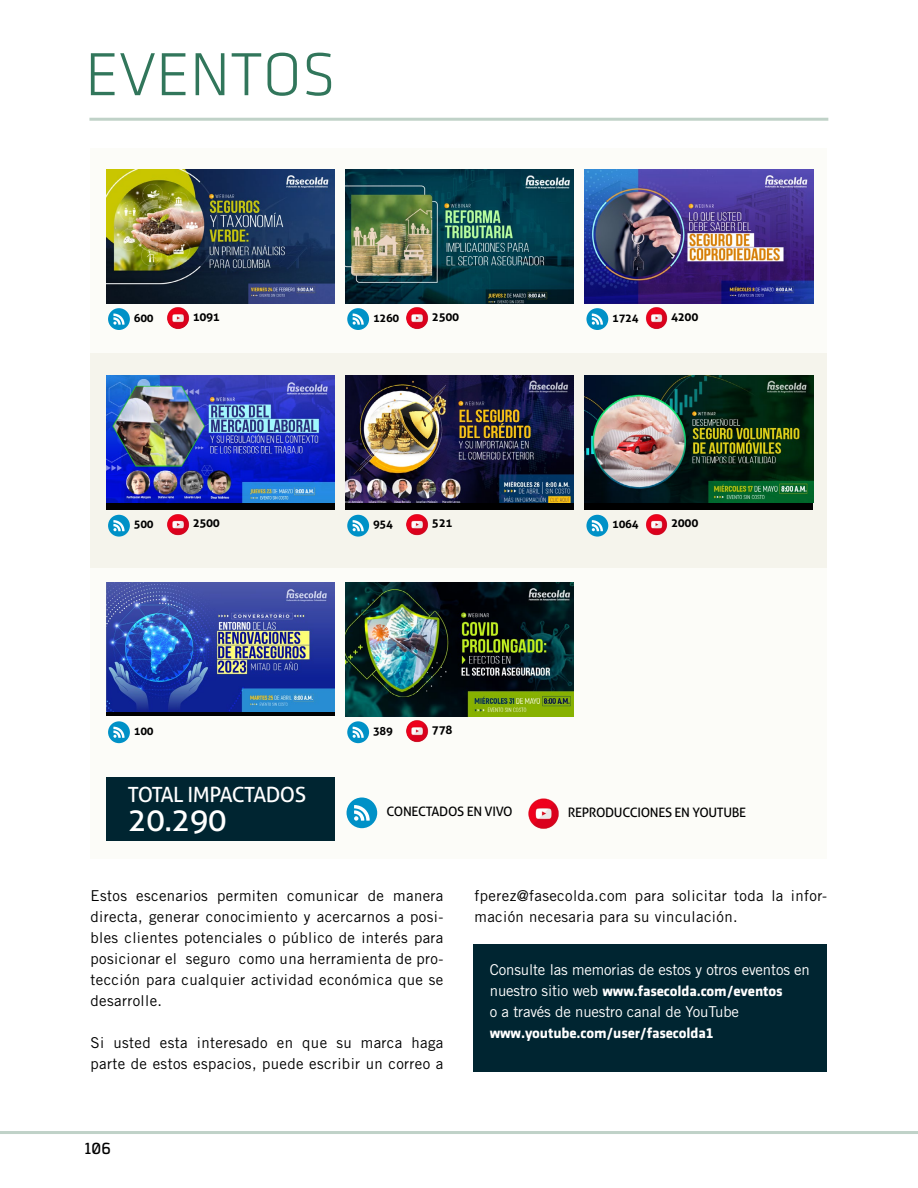
<style>
.page{position:relative;width:918px;height:1188px;background:#fff}
.page>*{position:absolute;margin:0;border:0;box-sizing:border-box;transform-origin:0 0}
.t1{font:63px "Klavika Light TF";color:#31765b}
.t2{font:31.8px "Aller";color:#fff}
.t3{font:21px "Aller";letter-spacing:-.025em;color:#fff}
.t4{font:15px/21px "Trade Gothic LT Std";letter-spacing:.025em;color:#000}
.t5{font:15px "Trade Gothic LT Std";letter-spacing:-.01em;color:#fff}
.t6{font:700 15px "Klavika";letter-spacing:-.01em;color:#fff}
.t7{font:15px "Collator";color:#000}
.t8{font:13.05px "Aller";letter-spacing:-.025em;color:#000}
.t9{font:700 11.7px "Aller";letter-spacing:-.025em;color:#000}
.t10{font:700 11.25px "Aller";letter-spacing:-.025em;color:#000}
.s1{font-family:"Trade Gothic LT Std";font-weight:400}
</style>
<div class="page">
<div style="left:91px;top:148px;width:736px;height:711px;background:#fcfcf8"></div>
<div style="left:91px;top:353px;width:736px;height:214px;background:#f5f4ec"></div>
<hr style="left:89px;top:118px;width:739px;height:3px;background:#c0d2c8">
<hr style="left:0;top:1131px;width:918px;height:3px;background:#c0d2c8">
<img style="left:528px;top:798px;width:32px;height:31px;border-radius:16px">
<img style="left:106px;top:169px;width:229px;height:134px">
<img style="left:167px;top:307px;width:22px;height:22px;border-radius:11px">
<div style="left:108px;top:308px;width:22px;height:22px;background:#0091c7;border-radius:50%"></div>
<svg style="left:113px;top:314px;width:12px;height:11px"></svg>
<div style="left:106px;top:376px;width:229px;height:134px;background:#000"></div>
<img style="left:106px;top:376px;width:229px;height:127px">
<img style="left:167px;top:513px;width:22px;height:23px;border-radius:11px">
<div style="left:108px;top:515px;width:22px;height:22px;background:#0091c7;border-radius:50%"></div>
<svg style="left:113px;top:520px;width:12px;height:11px"></svg>
<svg style="left:106px;top:711px;width:229px;height:5px"></svg>
<img style="left:106px;top:583px;width:229px;height:128px">
<div style="left:108px;top:721px;width:22px;height:22px;background:#0091c7;border-radius:50%"></div>
<svg style="left:113px;top:727px;width:12px;height:11px"></svg>
<img style="left:584px;top:169px;width:229px;height:134px">
<img style="left:645px;top:307px;width:23px;height:22px;border-radius:11px">
<svg style="left:586px;top:308px;width:22px;height:22px"></svg>
<svg style="left:592px;top:314px;width:11px;height:11px"></svg>
<div style="left:584px;top:376px;width:229px;height:134px;background:#000"></div>
<img style="left:584px;top:376px;width:229px;height:127px">
<img style="left:645px;top:513px;width:23px;height:23px;border-radius:11px">
<svg style="left:586px;top:515px;width:22px;height:22px"></svg>
<svg style="left:592px;top:520px;width:11px;height:11px"></svg>
<img style="left:345px;top:169px;width:229px;height:134px">
<img style="left:406px;top:307px;width:23px;height:22px;border-radius:11px">
<svg style="left:347px;top:308px;width:22px;height:22px"></svg>
<svg style="left:353px;top:314px;width:11px;height:11px"></svg>
<div style="left:345px;top:376px;width:229px;height:134px;background:#000"></div>
<img style="left:345px;top:376px;width:229px;height:127px">
<img style="left:406px;top:513px;width:23px;height:23px;border-radius:11px">
<svg style="left:347px;top:515px;width:22px;height:22px"></svg>
<svg style="left:353px;top:520px;width:11px;height:11px"></svg>
<img style="left:345px;top:583px;width:229px;height:133px">
<img style="left:406px;top:720px;width:23px;height:22px;border-radius:11px">
<div style="left:347px;top:721px;width:22px;height:22px;background:#0091c7;border-radius:50%"></div>
<svg style="left:353px;top:727px;width:11px;height:11px"></svg>
<div style="left:347px;top:798px;width:30px;height:30px;background:#0091c7;border-radius:50%"></div>
<svg style="left:354px;top:805px;width:16px;height:16px"></svg>
<div style="left:474px;top:944px;width:353px;height:128px;background:#002531"></div>
<div style="left:106px;top:777px;width:229px;height:64px;background:#002531"></div>
<h1 class="t1" style="left:85px;top:42px;width:252px">EVENTOS</h1>
<p class="t10" style="left:134px;top:311px;width:21px">600</p>
<p class="t9" style="left:193px;top:309px;width:29px">1091</p>
<p class="t10" style="left:373px;top:311px;width:28px">1260</p>
<p class="t9" style="left:432px;top:309px;width:29px">2500</p>
<p class="t10" style="left:612px;top:311px;width:28px">1724</p>
<p class="t9" style="left:671px;top:309px;width:29px">4200</p>
<p class="t10" style="left:134px;top:517px;width:21px">500</p>
<p class="t9" style="left:193px;top:516px;width:29px">2500</p>
<p class="t10" style="left:373px;top:517px;width:21px">954</p>
<p class="t9" style="left:432px;top:516px;width:22px">521</p>
<p class="t10" style="left:612px;top:517px;width:28px">1064</p>
<p class="t9" style="left:671px;top:516px;width:29px">2000</p>
<p class="t10" style="left:134px;top:724px;width:21px">100</p>
<h3 class="t3" style="left:128px;top:782px;width:180px">TOTAL IMPACTADOS</h3>
<h2 class="t2" style="left:128px;top:800px;width:101px">20.290</h2>
<p class="t10" style="left:373px;top:724px;width:21px">389</p>
<p class="t9" style="left:432px;top:723px;width:22px">778</p>
<p class="t8" style="left:387px;top:803px;width:128px">CONECTADOS EN VIVO</p>
<p class="t8" style="left:568px;top:804px;width:180px">REPRODUCCIONES EN YOUTUBE</p>
<p class="t4" style="left:91px;top:885px;width:354px;text-align:justify">Estos escenarios permiten comunicar de manera directa, generar conocimiento y acercarnos a posi&shy;bles clientes potenciales o público de interés para posicionar el seguro como una herramienta de pro&shy;tección para cualquier actividad económica que se desarrolle.</p>
<p class="t4" style="left:91px;top:1032px;width:354px">Si usted esta interesado en que su marca haga parte de estos espacios, puede escribir un correo a</p>
<p class="t7" style="left:84px;top:1140px;width:28px">106</p>
<p class="t4" style="left:475px;top:885px;width:354px">fperez@fasecolda.com para solicitar toda la infor&shy;mación necesaria para su vinculación.</p>
<p class="t5" style="left:490px;top:960px;width:322px">Consulte las memorias de estos y otros eventos en</p>
<p class="t6" style="left:490px;top:983px;width:294px"><span class="s1">nuestro sitio web</span> www.fasecolda.com/eventos</p>
<p class="t5" style="left:490px;top:1002px;width:251px">o a través de nuestro canal de YouTube</p>
<p class="t6" style="left:490px;top:1025px;width:225px">www.youtube.com/user/fasecolda1</p>
</div>
